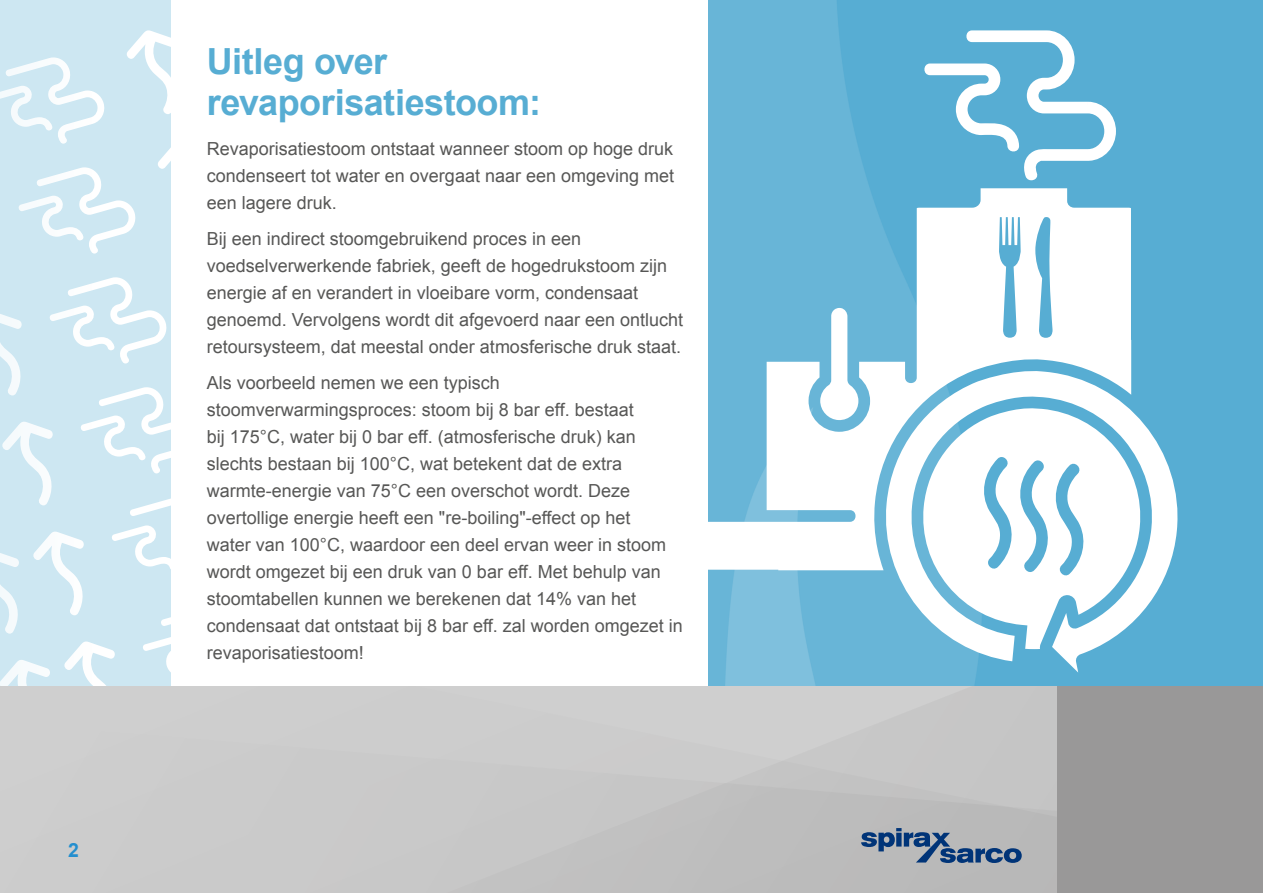
<style>
.page{position:relative;width:1263px;height:893px;background:#fff}
.page>*{position:absolute;margin:0;border:0;box-sizing:border-box;transform-origin:0 0}
.t1{font:700 36px/40.5px "Arial";letter-spacing:-.015em;color:#57add3}
.t2{font:700 19.5px "Arial";color:#248fcf}
.t3{font:18px/27px "Arial";color:#575756}
</style>
<div class="page">
<img style="left:708px;top:0;width:555px;height:686px">
<div style="left:0;top:0;width:171px;height:893px;background:#cde7f2"></div>
<svg style="left:0;top:57px;width:105px;height:87px"></svg>
<svg style="left:127px;top:30px;width:44px;height:84px"></svg>
<svg style="left:18px;top:167px;width:118px;height:87px"></svg>
<svg style="left:158px;top:147px;width:13px;height:22px"></svg>
<svg style="left:0;top:314px;width:22px;height:81px"></svg>
<svg style="left:49px;top:277px;width:118px;height:86px"></svg>
<svg style="left:2px;top:422px;width:51px;height:83px"></svg>
<svg style="left:81px;top:387px;width:90px;height:86px"></svg>
<svg style="left:0;top:553px;width:19px;height:81px"></svg>
<svg style="left:33px;top:532px;width:51px;height:83px"></svg>
<svg style="left:112px;top:498px;width:59px;height:71px"></svg>
<svg style="left:0;top:660px;width:50px;height:26px"></svg>
<svg style="left:64px;top:641px;width:51px;height:45px"></svg>
<svg style="left:143px;top:617px;width:28px;height:55px"></svg>
<div style="left:1056px;top:686px;width:207px;height:207px;background:#999898"></div>
<svg style="left:0;top:686px;width:1056px;height:207px;background:#c8c8c8"></svg>
<svg style="left:879px;top:369px;width:305px;height:304px"></svg>
<svg style="left:922px;top:30px;width:194px;height:153px"></svg>
<svg style="left:708px;top:188px;width:423px;height:382px"></svg>
<svg style="left:999px;top:217px;width:22px;height:121px"></svg>
<svg style="left:1035px;top:217px;width:17px;height:121px"></svg>
<svg style="left:861px;top:828px;width:161px;height:35px;background:#7e8ea4"></svg>
<p class="t2" style="left:68px;top:837px;width:12px">2</p>
<h1 class="t1" style="left:207px;top:42px;width:336px">Uitleg over revaporisatiestoom:</h1>
<p class="t3" style="left:207px;top:135px;width:469px;text-align:justify">Revaporisatiestoom ontstaat wanneer stoom op hoge druk condenseert tot water en overgaat naar een omgeving met een lagere druk.</p>
<p class="t3" style="left:207px;top:225px;width:478px">Bij een indirect stoomgebruikend proces in een voedselverwerkende fabriek, geeft de hogedrukstoom zijn energie af en verandert in vloeibare vorm, condensaat genoemd. Vervolgens wordt dit afgevoerd naar een ontlucht retoursysteem, dat meestal onder atmosferische druk staat.</p>
<p class="t3" style="left:207px;top:369px;width:477px">Als voorbeeld nemen we een typisch stoomverwarmingsproces: stoom bij 8 bar eff. bestaat<br>bij 175°C, water bij 0 bar eff. (atmosferische druk) kan slechts bestaan bij 100°C, wat betekent dat de extra warmte-energie van 75°C een overschot wordt. Deze overtollige energie heeft een "re-boiling"-effect op het<br>water van 100°C, waardoor een deel ervan weer in stoom wordt omgezet bij een druk van 0 bar eff. Met behulp van stoomtabellen kunnen we berekenen dat 14% van het condensaat dat ontstaat bij 8 bar eff. zal worden omgezet in revaporisatiestoom!</p>
</div>
